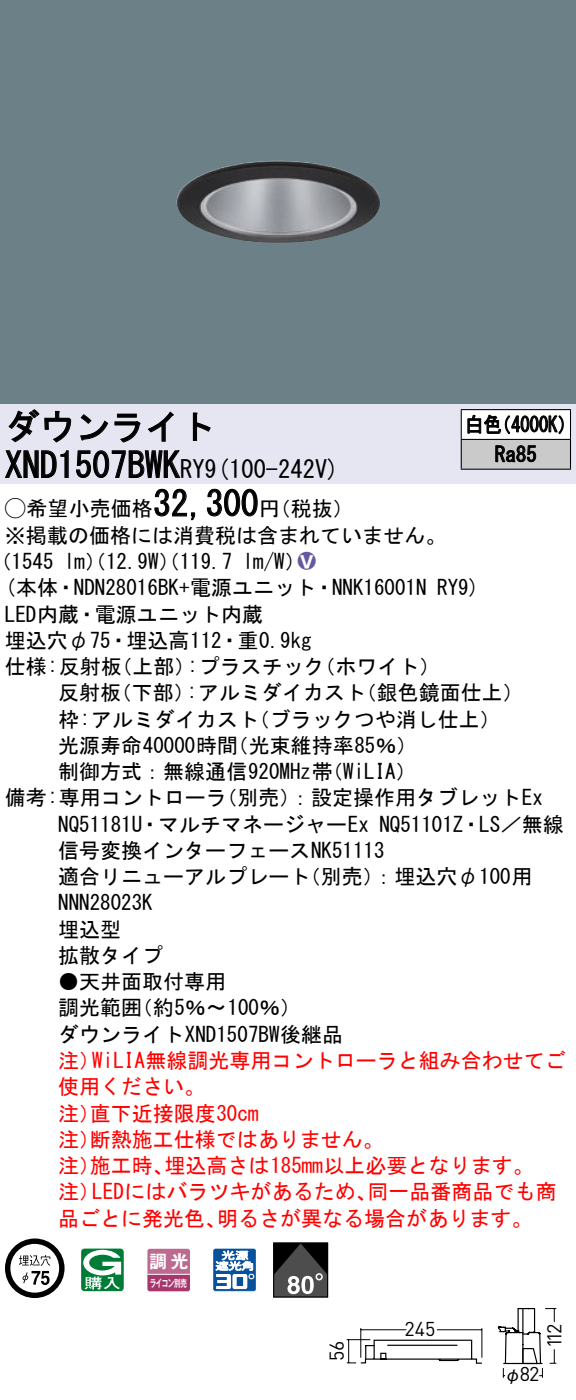
<style>
.page{position:relative;width:576px;height:1400px;background:#fff}
.page>*{position:absolute;margin:0;border:0;box-sizing:border-box;transform-origin:0 0}
.t1{font:35px "MS Gothic";color:#000}
.t2{font:24.5px "MS Gothic";color:#000}
.t3{font:21px/26.2px "MS Gothic";color:#000}
.t4{font:21px/26.2px "MS Gothic";color:#f00}
.t5{font:21px/29.8px "MS Gothic";color:#000;scale:.88 1}
.t6{font:21px "Ford Classification 1";color:#635aa0}
.t7{font:19.95px "DINOT";letter-spacing:-.04em;color:#000}
.t8{font:17.5px "Gothic MB101 Pro De Bold 90 pv RKSJ H";color:#fff}
.t9{font:17.5px "Gothic BBB Pro Medium 90 pv RKSJ H";color:#000}
.t10{font:10.15px "Gothic MB101 Pro De Bold 90 pv RKSJ H";letter-spacing:-.05em;color:#fff;scale:.65 1}
.s1{font-size:24.5px}
.s2{font-family:"Ford Classification 1"}
.s3{color:#fff}
</style>
<div class="page">
<div style="left:0;top:0;width:575px;height:404px;background:#6c8087"></div>
<img style="left:176px;top:161px;width:204px;height:82px">
<div style="left:0;top:404px;width:575px;height:79px;background:#e6e5f2"></div>
<svg style="left:8px;top:409px;width:64px;height:34px"></svg>
<svg style="left:80px;top:413px;width:60px;height:30px"></svg>
<svg style="left:147px;top:411px;width:26px;height:31px"></svg>
<svg style="left:192px;top:412px;width:19px;height:29px"></svg>
<svg style="left:5px;top:450px;width:64px;height:28px"></svg>
<svg style="left:76px;top:450px;width:105px;height:28px"></svg>
<svg style="left:154px;top:488px;width:42px;height:32px"></svg>
<svg style="left:207px;top:488px;width:51px;height:29px"></svg>
<svg style="left:5px;top:1238px;width:59px;height:59px"></svg>
<svg style="left:81px;top:1248px;width:43px;height:42px"></svg>
<svg style="left:147px;top:1248px;width:43px;height:43px;background:#b75d87"></svg>
<hr style="left:147px;top:1273px;width:43px;height:1px;background:#fff">
<svg style="left:213px;top:1248px;width:43px;height:42px"></svg>
<div style="left:273px;top:1242px;width:55px;height:55px;border:1px solid #000"></div>
<svg style="left:273px;top:1243px;width:54px;height:53px;background:#474747"></svg>
<div style="left:461px;top:409px;width:109px;height:30px;background:#fff"></div>
<div style="left:461px;top:439px;width:109px;height:30px;background:#cacaca"></div>
<hr style="left:460px;top:409px;width:110px;height:1px;background:#000">
<hr style="left:569px;top:410px;width:2px;height:29px;background:#000">
<hr style="left:460px;top:439px;width:110px;height:1px;background:#000">
<svg style="left:460px;top:410px;width:1px;height:58px"></svg>
<hr style="left:569px;top:440px;width:2px;height:28px;background:#000">
<hr style="left:460px;top:468px;width:110px;height:2px;background:#000">
<svg style="left:467px;top:414px;width:96px;height:20px"></svg>
<svg style="left:495px;top:445px;width:41px;height:17px"></svg>
<svg style="left:497px;top:1308px;width:60px;height:70px"></svg>
<svg style="left:346px;top:1328px;width:137px;height:36px"></svg>
<h1 class="t1" style="left:5px;top:409px;width:212px">ダウンライト</h1>
<p class="t2" style="left:204px;top:456px;width:136px">(9 100-242 (V</p>
<h1 class="t1" style="left:5px;top:447px;width:201px">XND1507BWK<span class="s1">RY</span></h1>
<h1 class="t1" style="left:153px;top:486px;width:106px">32,300</h1>
<p class="t3" style="left:5px;top:495px;width:442px"><span class="s2">A</span>希望小売価格<br>※掲載の価格には消費税は含まれていません。</p>
<p class="t6" style="left:298px;top:550px;width:19px">2<span class="s3">8</span></p>
<p class="t3" style="left:259px;top:495px;width:96px">（円税抜(</p>
<p class="t3" style="left:243px;top:548px;width:64px">l m (W/</p>
<p class="t3" style="left:-9px;top:548px;width:65px">（1545</p>
<p class="t3" style="left:64px;top:548px;width:169px">lm）（12.9 ）（W 119.7</p>
<p class="t5" style="left:494px;top:409px;width:49px;text-indent:-30px">白色<br>Ra85</p>
<p class="t5" style="left:492px;top:409px;width:96px">（4000 (K</p>
<p class="t3" style="left:5px;top:574px;width:423px">(本体・NDN28016BK+電源ユニット・NNK16001N</p>
<p class="t3" style="left:5px;top:600px;width:259px">LED内蔵・電源ユニット内蔵</p>
<p class="t3" style="left:5px;top:627px;width:308px">埋込穴φ75・埋込高112・重0.9kg</p>
<p class="t3" style="left:314px;top:653px;width:127px">（ホワイト(</p>
<p class="t3" style="left:187px;top:653px;width:139px">:プラスチック</p>
<p class="t3" style="left:5px;top:653px;width:118px">仕様:反射板</p>
<p class="t3" style="left:111px;top:653px;width:85px">（上部）</p>
<p class="t3" style="left:437px;top:574px;width:44px">RY (9</p>
<p class="t3" style="left:58px;top:679px;width:64px">反射板</p>
<p class="t3" style="left:111px;top:679px;width:85px">（下部）</p>
<p class="t3" style="left:187px;top:679px;width:181px">:アルミダイカスト</p>
<p class="t3" style="left:355px;top:679px;width:169px">（銀色鏡面仕上(</p>
<p class="t3" style="left:248px;top:705px;width:254px">（ブラックつや消し仕上(</p>
<p class="t3" style="left:227px;top:705px;width:191px;text-indent:-169px">枠:アルミダイカスト<br>（光束維持率85％(</p>
<p class="t3" style="left:58px;top:732px;width:181px">光源寿命40000時間</p>
<p class="t3" style="left:216px;top:758px;width:328px;text-indent:-158px">制御方式：無線通信920MHz帯<br>（別売：）設定操作用タブレットEx</p>
<p class="t3" style="left:322px;top:758px;width:96px">（WiLIA(</p>
<p class="t3" style="left:5px;top:784px;width:223px">備考:専用コントローラ</p>
<p class="t3" style="left:58px;top:810px;width:312px">NQ51181 ・U マルチマネージャーEx</p>
<p class="t3" style="left:58px;top:837px;width:328px">信号変換インターフェースNK51113</p>
<p class="t3" style="left:300px;top:863px;width:234px">（別売：）埋込穴φ100用</p>
<p class="t3" style="left:379px;top:810px;width:186px">NQ51101 ・Z LS／無線</p>
<p class="t3" style="left:58px;top:863px;width:253px">適合リニューアルプレート<br>NNN28023K<br>埋込型<br>拡散タイプ</p>
<p class="t3" style="left:132px;top:968px;width:171px;text-indent:-73px">●天井面取付専用<br>（約5％〜100％(</p>
<p class="t3" style="left:58px;top:994px;width:286px">調光範囲<br>ダウンライトXND1507BW後継品</p>
<p class="t4" style="left:92px;top:1047px;width:475px">WiLIA無線調光専用コントローラと組み合わせてご</p>
<p class="t4" style="left:58px;top:1047px;width:43px">注）</p>
<p class="t4" style="left:58px;top:1073px;width:148px">使用ください。</p>
<p class="t4" style="left:90px;top:1099px;width:170px">直下近接限度30cm</p>
<p class="t4" style="left:90px;top:1099px;width:295px;text-indent:-32px">注）<br>断熱施工仕様ではありません。</p>
<p class="t4" style="left:58px;top:1125px;width:43px">注）</p>
<p class="t4" style="left:164px;top:1152px;width:370px">埋込高さは185mm以上必要となります。</p>
<p class="t4" style="left:90px;top:1152px;width:85px">施工時、</p>
<p class="t4" style="left:58px;top:1152px;width:43px">注）</p>
<p class="t4" style="left:92px;top:1178px;width:286px">LEDにはバラツキがあるため、</p>
<p class="t4" style="left:367px;top:1178px;width:190px">同一品番商品でも商</p>
<p class="t4" style="left:58px;top:1178px;width:43px">注）</p>
<p class="t4" style="left:58px;top:1204px;width:169px">品ごとに発光色、</p>
<p class="t4" style="left:217px;top:1204px;width:317px">明るさが異なる場合があります。</p>
<p class="t8" style="left:149px;top:1246px;width:41px">調光</p>
<p class="t10" style="left:150px;top:1274px;width:59px">ライコン別売</p>
<p class="t7" style="left:323px;top:1360px;width:22px;rotate:-90deg">56</p>
<p class="t7" style="left:404px;top:1314px;width:33px">245</p>
<p class="t7" style="left:519px;top:1360px;width:21px">82</p>
<p class="t9" style="left:504px;top:1359px;width:19px">φ</p>
<p class="t7" style="left:540px;top:1347px;width:26px;rotate:-90deg">112</p>
</div>
